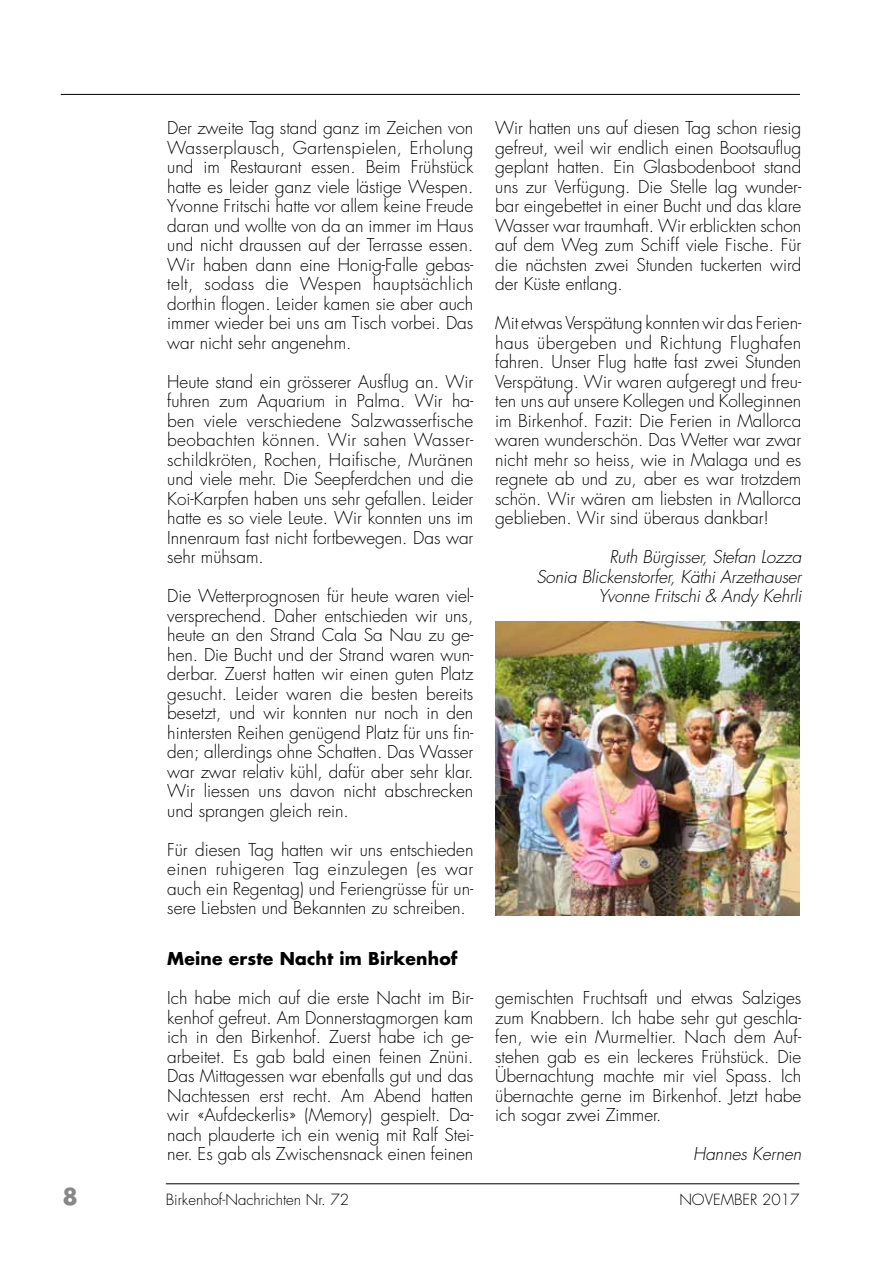
<style>
.page{position:relative;width:893px;height:1263px;background:#fff}
.page>*{position:absolute;margin:0;border:0;box-sizing:border-box;transform-origin:0 0}
.t1{font:700 22.5px "Futura";color:#868786}
.t2{font:300 17.25px/19.5px "Futura";color:#000;text-align:justify}
.t3{font:italic 300 17.25px/19.5px "Futura";letter-spacing:-.01em;color:#000;text-align:right}
.t4{font:700 17.25px "Futura";letter-spacing:.01em;color:#000}
.t5{font:300 15px "Futura";color:#000}
</style>
<div class="page">
<hr style="left:61px;top:94px;width:739px;height:1px;background:#000">
<hr style="left:166px;top:1183px;width:633px;height:1px;background:#000">
<img style="left:495px;top:622px;width:304px;height:293px">
<p class="t2" style="left:167px;top:119px;width:308px">Der zweite Tag stand ganz im Zeichen von Wasserplausch, Gartenspielen, Erholung und im Restaurant essen. Beim Frühstück hatte es leider ganz viele lästige Wespen.<br>Yvonne Fritschi hatte vor allem keine Freude daran und wollte von da an immer im Haus und nicht draussen auf der Terrasse essen.<br>Wir haben dann eine Honig-Falle gebas&shy;telt, sodass die Wespen hauptsächlich dorthin flogen. Leider kamen sie aber auch immer wieder bei uns am Tisch vorbei. Das war nicht sehr angenehm.</p>
<p class="t2" style="left:167px;top:372px;width:308px">Heute stand ein grösserer Ausflug an. Wir fuhren zum Aquarium in Palma. Wir ha&shy;ben viele verschiedene Salzwasserfische beobachten können. Wir sahen Wasser&shy;schildkröten, Rochen, Haifische, Muränen und viele mehr. Die Seepferdchen und die Koi-Karpfen haben uns sehr gefallen. Leider hatte es so viele Leute. Wir konnten uns im Innenraum fast nicht fortbewegen. Das war sehr mühsam.</p>
<p class="t2" style="left:167px;top:587px;width:308px">Die Wetterprognosen für heute waren viel&shy;versprechend. Daher entschieden wir uns, heute an den Strand Cala Sa Nau zu ge&shy;hen. Die Bucht und der Strand waren wun&shy;derbar. Zuerst hatten wir einen guten Platz gesucht. Leider waren die besten bereits besetzt, und wir konnten nur noch in den hintersten Reihen genügend Platz für uns fin&shy;den; allerdings ohne Schatten. Das Wasser war zwar relativ kühl, dafür aber sehr klar.<br>Wir liessen uns davon nicht abschrecken und sprangen gleich rein.</p>
<p class="t2" style="left:167px;top:840px;width:308px">Für diesen Tag hatten wir uns entschieden einen ruhigeren Tag einzulegen (es war auch ein Regentag) und Feriengrüsse für un&shy;sere Liebsten und Bekannten zu schreiben.</p>
<p class="t2" style="left:495px;top:119px;width:308px">Wir hatten uns auf diesen Tag schon riesig gefreut, weil wir endlich einen Bootsauflug geplant hatten. Ein Glasbodenboot stand uns zur Verfügung. Die Stelle lag wunder&shy;bar eingebettet in einer Bucht und das klare Wasser war traumhaft. Wir erblickten schon auf dem Weg zum Schiff viele Fische. Für die nächsten zwei Stunden tuckerten wird der Küste entlang.</p>
<p class="t2" style="left:495px;top:314px;width:308px">Mit etwas Verspätung konnten wir das Ferien&shy;haus übergeben und Richtung Flughafen fahren. Unser Flug hatte fast zwei Stunden Verspätung. Wir waren aufgeregt und freu&shy;ten uns auf unsere Kollegen und Kolleginnen im Birkenhof. Fazit: Die Ferien in Mallorca waren wunderschön. Das Wetter war zwar nicht mehr so heiss, wie in Malaga und es regnete ab und zu, aber es war trotzdem schön. Wir wären am liebsten in Mallorca geblieben. Wir sind überaus dankbar!</p>
<p class="t3" style="left:536px;top:547px;width:266px">Ruth Bürgisser, Stefan Lozza<br>Sonia Blickenstorfer, Käthi Arzethauser<br>Yvonne Fritschi &amp; Andy Kehrli</p>
<p class="t4" style="left:167px;top:947px;width:292px">Meine erste Nacht im Birkenhof</p>
<p class="t2" style="left:167px;top:989px;width:308px">Ich habe mich auf die erste Nacht im Bir&shy;kenhof gefreut. Am Donnerstagmorgen kam ich in den Birkenhof. Zuerst habe ich ge&shy;arbeitet. Es gab bald einen feinen Znüni.<br>Das Mittagessen war ebenfalls gut und das Nachtessen erst recht. Am Abend hatten wir «Aufdeckerlis» (Memory) gespielt. Da&shy;nach plauderte ich ein wenig mit Ralf Stei&shy;ner. Es gab als Zwischensnack einen feinen</p>
<p class="t2" style="left:495px;top:989px;width:308px">gemischten Fruchtsaft und etwas Salziges zum Knabbern. Ich habe sehr gut geschla&shy;fen, wie ein Murmeltier. Nach dem Auf&shy;stehen gab es ein leckeres Frühstück. Die Übernachtung machte mir viel Spass. Ich übernachte gerne im Birkenhof. Jetzt habe ich sogar zwei Zimmer.</p>
<p class="t3" style="left:693px;top:1145px;width:110px">Hannes Kernen</p>
<h1 class="t1" style="left:62px;top:1181px;width:17px">8</h1>
<p class="t5" style="left:166px;top:1190px;width:185px">Birkenhof-Nachrichten Nr. 72</p>
<p class="t5" style="left:679px;top:1190px;width:122px">NOVEMBER 2017</p>
</div>
